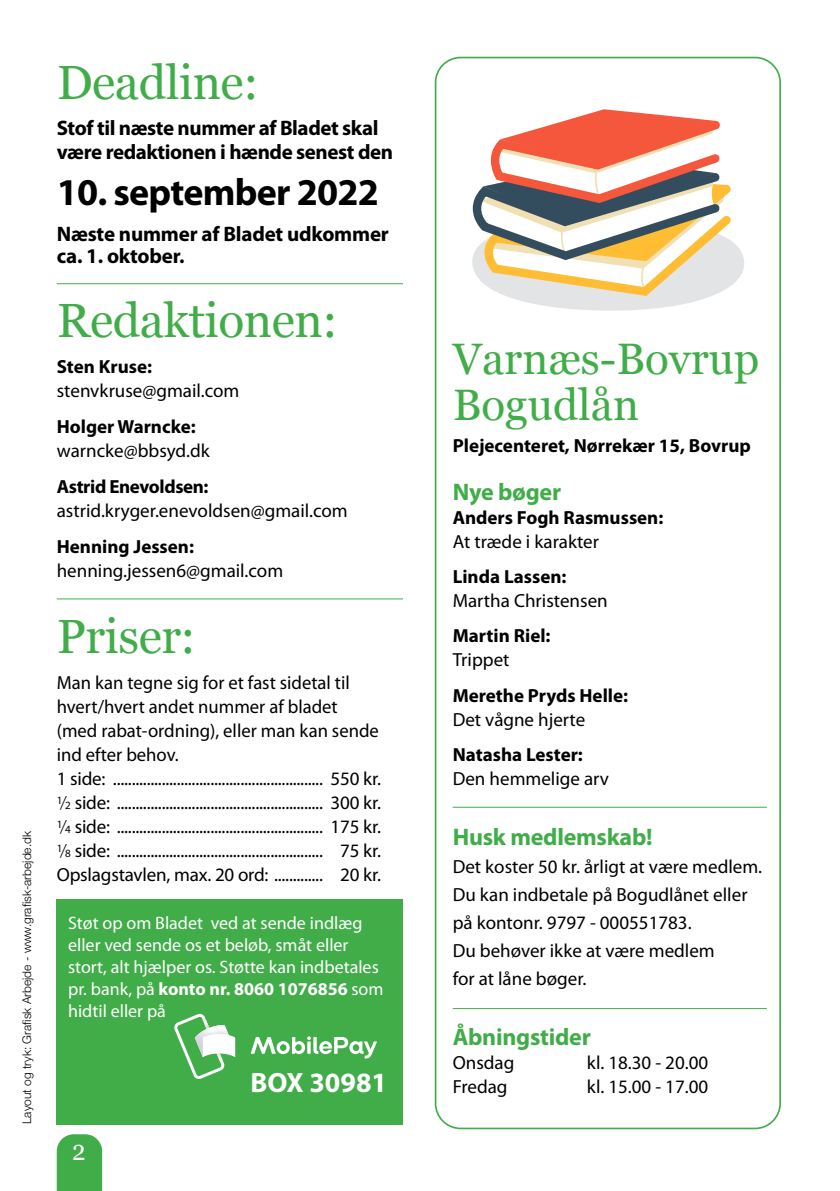
<style>
.page{position:relative;width:840px;height:1191px;background:#fff}
.page>*{position:absolute;margin:0;border:0;box-sizing:border-box;transform-origin:0 0}
.t1{font:48px "Georgia";letter-spacing:-.01em;color:#41ad49}
.t2{font:44px/46px "Georgia";color:#41ad49}
.t3{font:700 38px "Myriad Pro";letter-spacing:-.02em;color:#000}
.t4{font:700 28px "Myriad Pro";color:#fff}
.t5{font:700 24px "Myriad Pro";letter-spacing:-.01em;color:#41ad49}
.t6{font:24px "Georgia";color:#fff}
.t7{font:700 21px/24px "Myriad Pro";letter-spacing:-.02em;color:#000}
.t8{font:19px/24px "Myriad Pro";color:#000}
.t9{font:700 19px "Myriad Pro";color:#000}
.t10{font:700 19px "Myriad Pro";letter-spacing:-.02em;color:#000}
.t11{font:18px/22px "Myriad Pro";color:#fff}
.t12{font:300 12px "Helvetica Neue LT Std";color:#000}
.s1{font-weight:300;color:#fff}
.s2{font-size:11px;color:#fff}
.s3{font-weight:700}
</style>
<div class="page">
<hr style="left:839px;top:0;width:1px;height:1191px;background:#d8e9d2">
<div style="left:57px;top:1134px;width:45px;height:57px;background:#41ad49"></div>
<hr style="left:57px;top:283px;width:346px;height:1px;background:#41ad49">
<hr style="left:57px;top:598px;width:346px;height:1px;background:#41ad49">
<div style="left:57px;top:899px;width:346px;height:225px;background:#41ad49"></div>
<svg style="left:250px;top:1036px;width:127px;height:22px"></svg>
<svg style="left:174px;top:1013px;width:61px;height:66px"></svg>
<div style="left:434px;top:57px;width:346px;height:1072px;border:2px solid #41ad49;border-radius:25px"></div>
<svg style="left:472px;top:109px;width:271px;height:202px"></svg>
<hr style="left:452px;top:806px;width:314px;height:1px;background:#41ad49">
<hr style="left:452px;top:1008px;width:314px;height:1px;background:#41ad49">
<p class="t12" style="left:20px;top:1124px;width:295px;rotate:-90deg">Layout og tryk: Grafisk Arbejde - www.grafisk-arbejde.dk</p>
<h1 class="t1" style="left:57px;top:55px;width:203px">Deadline:</h1>
<p class="t7" style="left:57px;top:116px;width:337px">Stof til næste nummer af Bladet skal være redaktionen i hænde senest den</p>
<h3 class="t3" style="left:57px;top:171px;width:323px">10. september 2022</h3>
<p class="t7" style="left:57px;top:223px;width:333px;line-height:22px">Næste nummer af Bladet udkommer ca. 1. oktober.</p>
<h1 class="t1" style="left:57px;top:293px;width:282px">Redaktionen:</h1>
<p class="t9" style="left:57px;top:356px;width:97px">Sten Kruse:</p>
<p class="t8" style="left:57px;top:379px;width:184px">stenvkruse@gmail.com</p>
<p class="t9" style="left:57px;top:416px;width:140px">Holger Warncke:</p>
<p class="t8" style="left:57px;top:439px;width:154px">warncke@bbsyd.dk</p>
<p class="t10" style="left:57px;top:476px;width:153px">Astrid Enevoldsen:</p>
<p class="t8" style="left:57px;top:499px;width:292px">astrid.kryger.enevoldsen@gmail.com</p>
<p class="t9" style="left:57px;top:536px;width:139px">Henning Jessen:</p>
<p class="t8" style="left:57px;top:559px;width:228px">henning.jessen6@gmail.com</p>
<h1 class="t1" style="left:57px;top:609px;width:140px">Priser:</h1>
<p class="t8" style="left:57px;top:671px;width:326px">Man kan tegne sig for et fast sidetal til hvert/hvert andet nummer af bladet (med rabat-ordning), eller man kan sende ind efter behov.<br>1 side: ........................................................ 550 kr.<br><sup>1</sup><span class="s1">/</span><span class="s2">2</span> side: ....................................................... 300 kr.<br><sup>1</sup><span class="s1">/</span><span class="s2">4</span> side: ....................................................... 175 kr.<br><sup>1</sup><span class="s1">/</span><span class="s2">8</span> side: ....................................................... 75 kr.<br>Opslagstavlen, max. 20 ord: ............. 20 kr.</p>
<p class="t11" style="left:68px;top:912px;width:316px">Støt op om Bladet ved at sende indlæg eller ved sende os et beløb, småt eller stort, alt hjælper os. Støtte kan indbetales pr. bank, på <span class="s3">konto nr. 8060 1076856</span> som hidtil eller på</p>
<p class="t6" style="left:72px;top:1138px;width:15px">2</p>
<h3 class="t4" style="left:250px;top:1067px;width:138px">BOX 30981</h3>
<h2 class="t2" style="left:452px;top:335px;width:308px">Varnæs-Bovrup<br>Bogudlån</h2>
<p class="t9" style="left:452px;top:434px;width:299px">Plejecenteret, Nørrekær 15, Bovrup</p>
<p class="t5" style="left:452px;top:478px;width:110px">Nye bøger</p>
<p class="t9" style="left:452px;top:506px;width:212px">Anders Fogh Rasmussen:</p>
<p class="t8" style="left:452px;top:529px;width:148px">At træde i karakter</p>
<p class="t9" style="left:452px;top:566px;width:115px">Linda Lassen:</p>
<p class="t8" style="left:452px;top:589px;width:156px">Martha Christensen</p>
<p class="t9" style="left:452px;top:625px;width:99px">Martin Riel:</p>
<p class="t8" style="left:452px;top:648px;width:58px">Trippet</p>
<p class="t9" style="left:452px;top:684px;width:177px">Merethe Pryds Helle:</p>
<p class="t8" style="left:452px;top:707px;width:134px">Det vågne hjerte</p>
<p class="t9" style="left:452px;top:744px;width:132px">Natasha Lester:</p>
<p class="t8" style="left:452px;top:767px;width:158px">Den hemmelige arv</p>
<p class="t5" style="left:452px;top:823px;width:201px">Husk medlemskab!</p>
<p class="t8" style="left:452px;top:853px;width:311px;line-height:28px">Det koster 50 kr. årligt at være medlem.<br>Du kan indbetale på Bogudlånet eller på kontonr. 9797 - 000551783.<br>Du behøver ikke at være medlem<br>for at låne bøger.</p>
<p class="t5" style="left:452px;top:1023px;width:139px">Åbningstider</p>
<p class="t8" style="left:452px;top:1051px;width:63px">Onsdag</p>
<p class="t8" style="left:586px;top:1051px;width:123px">kl. 18.30 - 20.00</p>
<p class="t8" style="left:452px;top:1075px;width:56px">Fredag</p>
<p class="t8" style="left:586px;top:1075px;width:123px">kl. 15.00 - 17.00</p>
</div>
